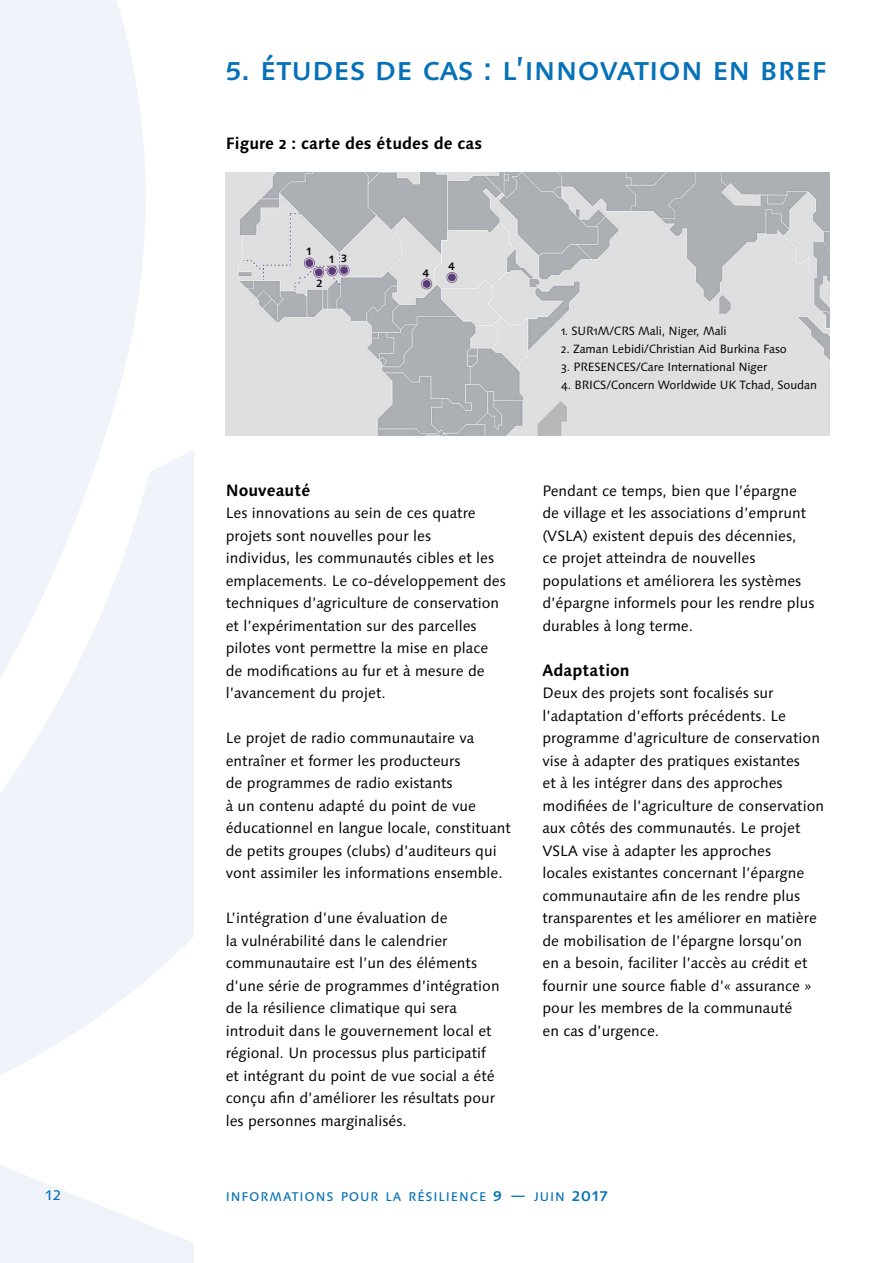
<style>
.page{position:relative;width:893px;height:1263px;background:#fff}
.page>*{position:absolute;margin:0;border:0;box-sizing:border-box;transform-origin:0 0}
.t1{font:500 33px "Linotype Syntax SC";color:#0571b8}
.t2{font:18px "Linotype Syntax Os F";color:#0571b8}
.t3{font:700 16.5px "Linotype Syntax Os F";color:#000}
.t4{font:15px/22.5px "Linotype Syntax Os F";color:#000}
.t5{font:500 13.5px "Linotype Syntax SC";color:#000}
.t6{font:500 12.6px "Linotype Syntax SC";letter-spacing:.07em;color:#0571b8}
.t7{font:12px "Linotype Syntax Os F";letter-spacing:-.01em;color:#000}
.s1{font-size:18px}
</style>
<div class="page">
<svg style="left:0;top:0;width:194px;height:1263px;fill:#f0f4fa"></svg>
<img style="left:226px;top:172px;width:603px;height:263px">
<h1 class="t1" style="left:226px;top:48px;width:603px">5. études de cas : l’innovation en bref</h1>
<p class="t3" style="left:226px;top:133px;width:258px">Figure 2 : carte des études de cas</p>
<p class="t5" style="left:306px;top:242px;width:7px">1</p>
<p class="t5" style="left:329px;top:250px;width:7px">1</p>
<p class="t5" style="left:316px;top:274px;width:7px">2</p>
<p class="t5" style="left:341px;top:250px;width:7px">3</p>
<p class="t5" style="left:423px;top:264px;width:8px">4</p>
<p class="t5" style="left:448px;top:257px;width:8px">4</p>
<p class="t7" style="left:561px;top:324px;width:167px">1. SUR1M/CRS Mali, Niger, Mali</p>
<p class="t7" style="left:561px;top:342px;width:227px">2. Zaman Lebidi/Christian Aid Burkina Faso</p>
<p class="t7" style="left:561px;top:360px;width:208px">3. PRESENCES/Care International Niger</p>
<p class="t7" style="left:561px;top:378px;width:257px">4. BRICS/Concern Worldwide UK Tchad, Soudan</p>
<p class="t3" style="left:226px;top:480px;width:86px">Nouveauté</p>
<p class="t4" style="left:226px;top:502px;width:282px">Les innovations au sein de ces quatre projets sont nouvelles pour les<br>individus, les communautés cibles et les emplacements. Le co-développement des techniques d’agriculture de conservation et l’expérimentation sur des parcelles pilotes vont permettre la mise en place de modifications au fur et à mesure de l’avancement du projet.</p>
<p class="t4" style="left:226px;top:727px;width:287px">Le projet de radio communautaire va entraîner et former les producteurs<br>de programmes de radio existants<br>à un contenu adapté du point de vue éducationnel en langue locale, constituant de petits groupes (clubs) d’auditeurs qui vont assimiler les informations ensemble.</p>
<p class="t4" style="left:226px;top:907px;width:275px">L’intégration d’une évaluation de<br>la vulnérabilité dans le calendrier communautaire est l’un des éléments d’une série de programmes d’intégration de la résilience climatique qui sera introduit dans le gouvernement local et régional. Un processus plus participatif et intégrant du point de vue social a été conçu afin d’améliorer les résultats pour les personnes marginalisés.</p>
<p class="t4" style="left:542px;top:479px;width:274px">Pendant ce temps, bien que l’épargne de village et les associations d’emprunt (VSLA) existent depuis des décennies, ce projet atteindra de nouvelles populations et améliorera les systèmes d’épargne informels pour les rendre plus durables à long terme.</p>
<p class="t3" style="left:542px;top:660px;width:89px">Adaptation</p>
<p class="t4" style="left:542px;top:682px;width:283px">Deux des projets sont focalisés sur l’adaptation d’efforts précédents. Le programme d’agriculture de conservation vise à adapter des pratiques existantes<br>et à les intégrer dans des approches modifiées de l’agriculture de conservation aux côtés des communautés. Le projet VSLA vise à adapter les approches<br>locales existantes concernant l’épargne communautaire afin de les rendre plus transparentes et les améliorer en matière de mobilisation de l’épargne lorsqu’on<br>en a besoin, faciliter l’accès au crédit et fournir une source fiable d’« assurance » pour les membres de la communauté<br>en cas d’urgence.</p>
<p class="t2" style="left:46px;top:1183px;width:17px">12</p>
<p class="t6" style="left:226px;top:1188px;width:383px">INFORMATIONS POUR LA RÉSILIENCE <span class="s1">9 —</span> JUIN <span class="s1">2017</span></p>
</div>
